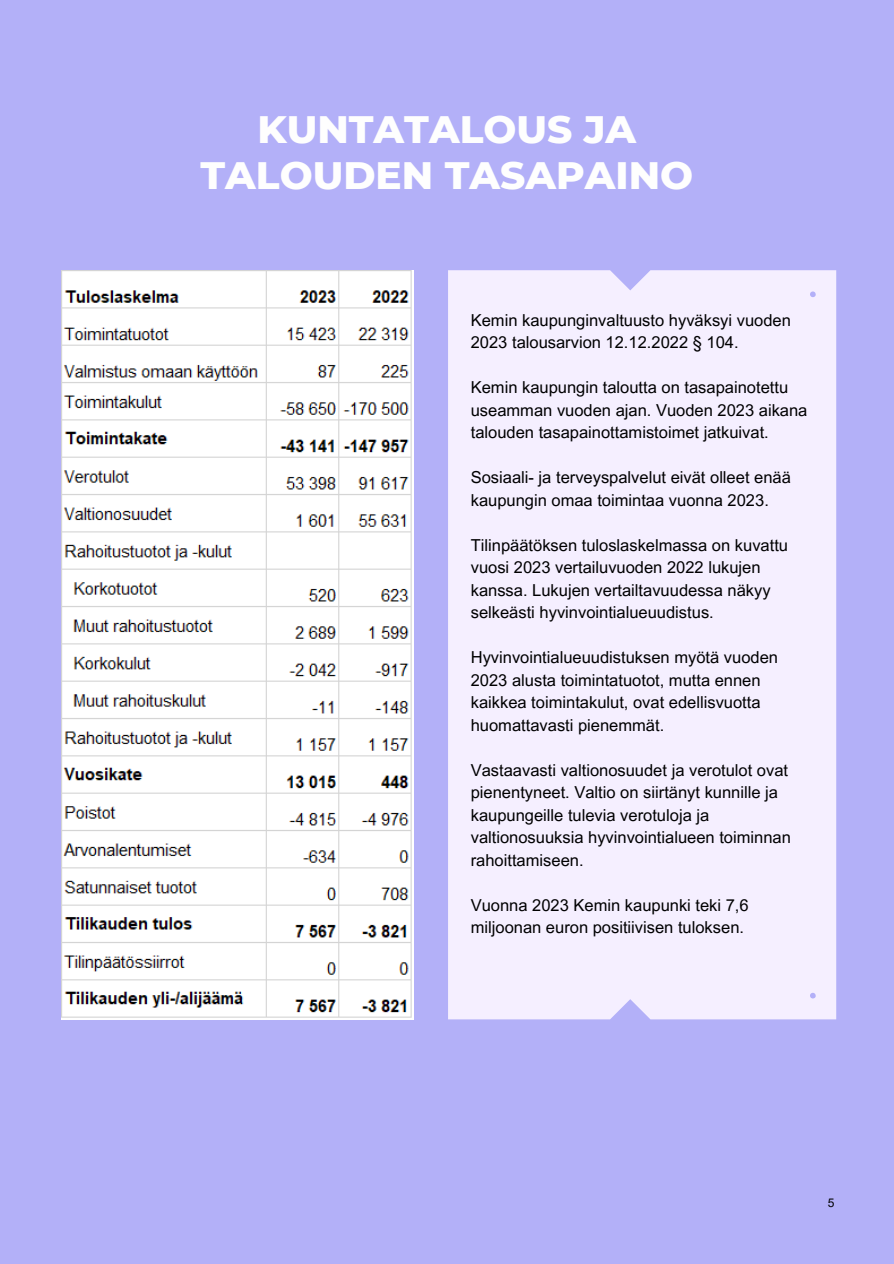
<style>
.page{position:relative;width:894px;height:1264px;background:#fff}
.page>*{position:absolute;margin:0;border:0;box-sizing:border-box;transform-origin:0 0}
.t1{font:800 39px/46.2px "Montserrat";color:#fefefe;text-align:center}
.t2{font:16.5px/22.5px "Arial MT Pro";color:#000}
.t3{font:12px "Arial MT Pro";color:#000}
</style>
<div class="page">
<div style="left:0;top:0;width:893px;height:1263px;background:#b3b0f8"></div>
<img style="left:61px;top:270px;width:352px;height:749px">
<div style="left:448px;top:270px;width:388px;height:749px;background:#f5efff"></div>
<p class="t1" style="left:200px;top:106px;width:494px">KUNTATALOUS JA<br>TALOUDEN TASAPAINO</p>
<p class="t2" style="left:470px;top:310px;width:321px">Kemin kaupunginvaltuusto hyväksyi vuoden<br>2023 talousarvion 12.12.2022 § 104.</p>
<p class="t2" style="left:470px;top:378px;width:338px">Kemin kaupungin taloutta on tasapainotettu useamman vuoden ajan. Vuoden 2023 aikana talouden tasapainottamistoimet jatkuivat.</p>
<p class="t2" style="left:470px;top:468px;width:321px">Sosiaali- ja terveyspalvelut eivät olleet enää kaupungin omaa toimintaa vuonna 2023.</p>
<p class="t2" style="left:470px;top:535px;width:319px">Tilinpäätöksen tuloslaskelmassa on kuvattu vuosi 2023 vertailuvuoden 2022 lukujen kanssa. Lukujen vertailtavuudessa näkyy selkeästi hyvinvointialueuudistus.</p>
<p class="t2" style="left:470px;top:648px;width:308px">Hyvinvointialueuudistuksen myötä vuoden 2023 alusta toimintatuotot, mutta ennen kaikkea toimintakulut, ovat edellisvuotta huomattavasti pienemmät.</p>
<p class="t2" style="left:470px;top:760px;width:321px">Vastaavasti valtionosuudet ja verotulot ovat pienentyneet. Valtio on siirtänyt kunnille ja kaupungeille tulevia verotuloja ja valtionosuuksia hyvinvointialueen toiminnan rahoittamiseen.</p>
<p class="t2" style="left:470px;top:895px;width:279px">Vuonna 2023 Kemin kaupunki teki 7,6 miljoonan euron positiivisen tuloksen.</p>
<p class="t3" style="left:827px;top:1198px;width:8px">5</p>
</div>
